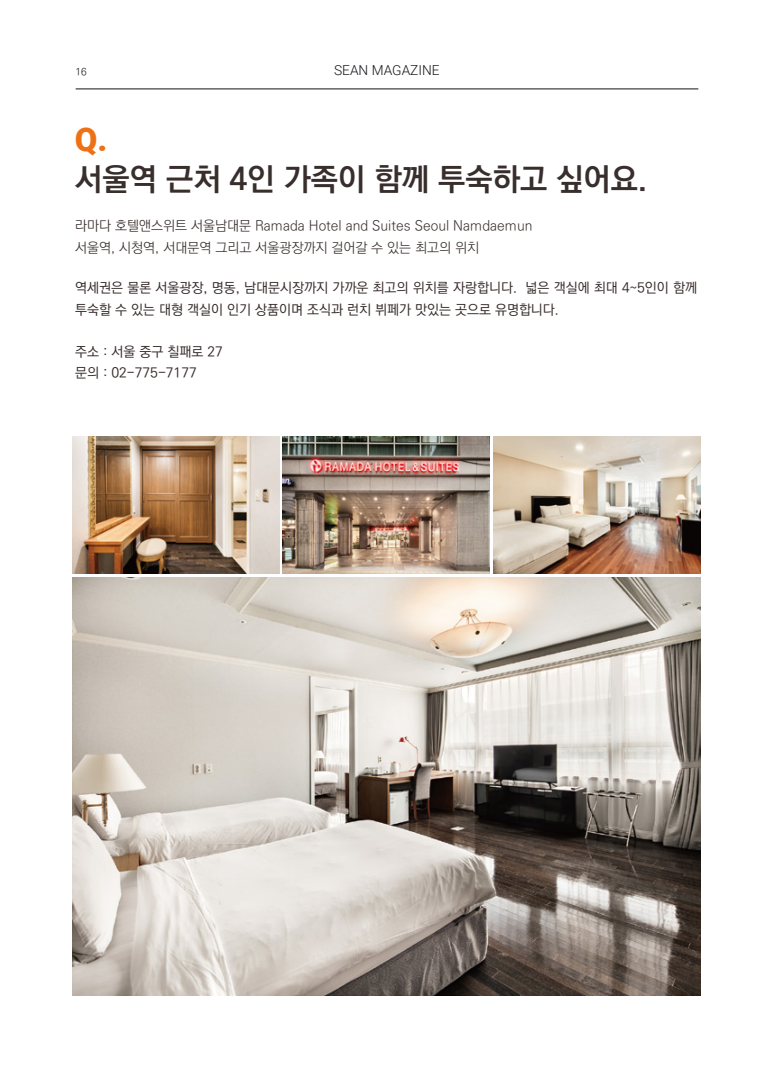
<style>
.page{position:relative;width:773px;height:1081px;background:#fff}
.page>*{position:absolute;margin:0;border:0;box-sizing:border-box;transform-origin:0 0}
.t1{font:900 32.75px "Roboto";color:#ee7213}
.t2{font:700 31.25px "Ko Pub World Dotum";color:#382e2c}
.t3{font:500 13.75px/21.2px "Ko Pub World Dotum";color:#382e2c}
.t4{font:300 13.75px/21.2px "Ko Pub World Dotum";color:#382e2c}
.t5{font:300 13.75px "Roboto";color:#141519}
.t6{font:300 10px "Ko Pub World Dotum";color:#141519}
</style>
<div class="page">
<hr style="left:76px;top:89px;width:622px;height:1px;background:#141519">
<img style="left:72px;top:436px;width:207px;height:138px">
<img style="left:283px;top:436px;width:206px;height:138px">
<img style="left:493px;top:436px;width:207px;height:138px">
<img style="left:72px;top:577px;width:628px;height:418px">
<p class="t6" style="left:76px;top:65px;width:13px">16</p>
<p class="t5" style="left:334px;top:60px;width:107px">SEAN MAGAZINE</p>
<h1 class="t1" style="left:75px;top:116px;width:34px">Q.</h1>
<h2 class="t2" style="left:75px;top:156px;width:573px">서울역 근처 4인 가족이 함께 투숙하고 싶어요.</h2>
<p class="t4" style="left:75px;top:216px;width:459px">라마다 호텔앤스위트 서울남대문 Ramada Hotel and Suites Seoul Namdaemun 서울역, 시청역, 서대문역 그리고 서울광장까지 걸어갈 수 있는 최고의 위치</p>
<p class="t3" style="left:75px;top:278px;width:623px">역세권은 물론 서울광장, 명동, 남대문시장까지 가까운 최고의 위치를 자랑합니다. 넓은 객실에 최대 4~5인이 함께 투숙할 수 있는 대형 객실이 인기 상품이며 조식과 런치 뷔페가 맛있는 곳으로 유명합니다.</p>
<p class="t3" style="left:75px;top:342px;width:149px">주소 : 서울 중구 칠패로 27 문의 : 02-775-7177</p>
</div>
